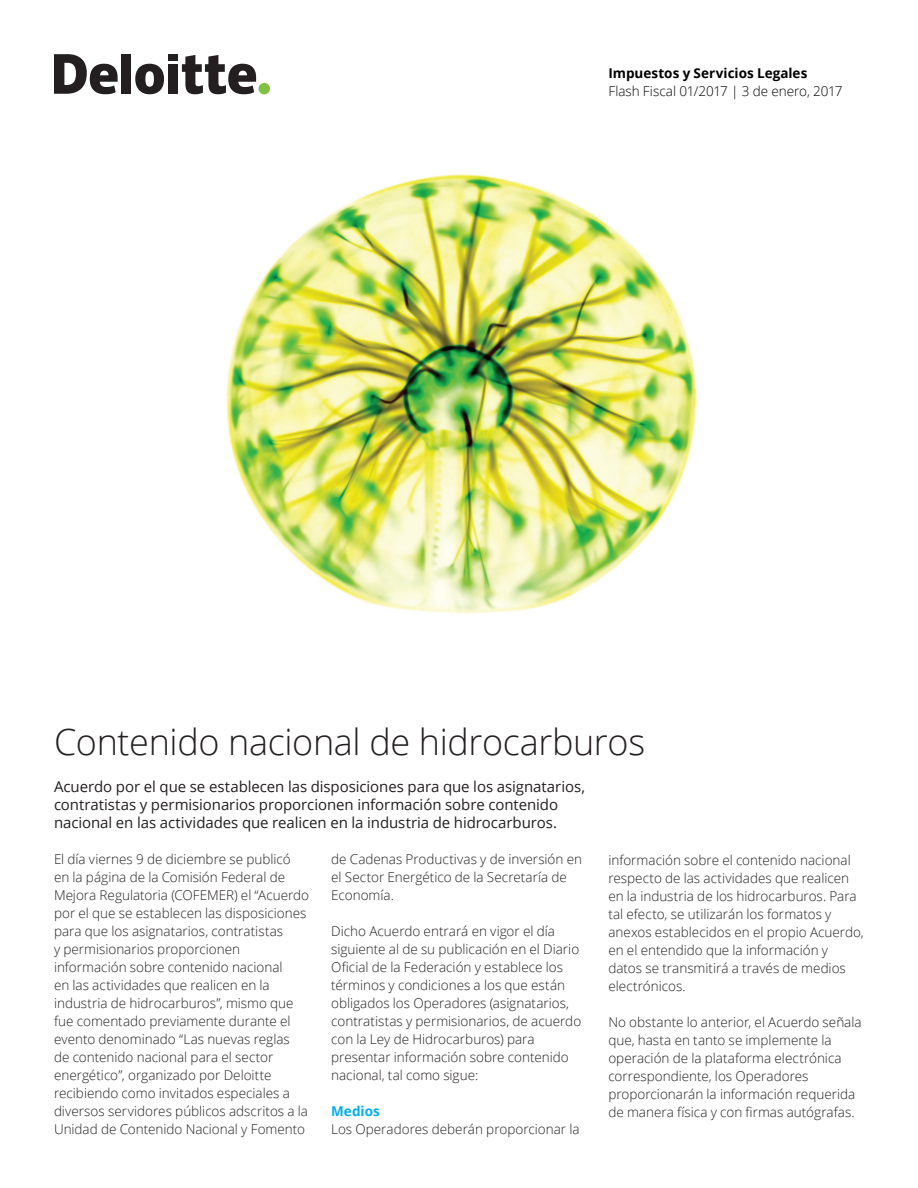
<style>
.page{position:relative;width:918px;height:1188px;background:#fff}
.page>*{position:absolute;margin:0;border:0;box-sizing:border-box;transform-origin:0 0}
.t1{font:300 36px "Open Sans";letter-spacing:-.01em;color:#231f20}
.t2{font:15px/18px "Open Sans";letter-spacing:-.005em;color:#231f20}
.t3{font:300 13.5px/18px "Open Sans";color:#231f20}
.t4{font:300 13.5px "Open Sans";color:#000}
.t5{font:700 13.5px "Open Sans";letter-spacing:.005em;color:#000}
.t6{font:700 13.5px "Open Sans";letter-spacing:.005em;color:#00aeef}
</style>
<div class="page">
<div style="left:259px;top:83px;width:11px;height:11px;background:#7fc241;border-radius:50%"></div>
<div style="left:121px;top:54px;width:10px;height:40px;background:#231f20"></div>
<svg style="left:135px;top:64px;width:29px;height:30px"></svg>
<div style="left:168px;top:64px;width:10px;height:30px;background:#231f20"></div>
<div style="left:168px;top:54px;width:10px;height:7px;background:#231f20"></div>
<svg style="left:182px;top:55px;width:74px;height:39px"></svg>
<svg style="left:54px;top:54px;width:64px;height:40px"></svg>
<img style="left:226px;top:174px;width:471px;height:440px">
<p class="t5" style="left:608px;top:64px;width:201px">Impuestos y Servicios Legales</p>
<p class="t4" style="left:608px;top:82px;width:236px">Flash Fiscal 01/2017 | 3 de enero, 2017</p>
<h1 class="t1" style="left:54px;top:717px;width:593px">Contenido nacional de hidrocarburos</h1>
<p class="t2" style="left:54px;top:777px;width:533px">Acuerdo por el que se establecen las disposiciones para que los asignatarios, contratistas y permisionarios proporcionen información sobre contenido nacional en las actividades que realicen en la industria de hidrocarburos.</p>
<p class="t3" style="left:54px;top:849px;width:257px">El día viernes 9 de diciembre se publicó en la página de la Comisión Federal de Mejora Regulatoria (COFEMER) el “Acuerdo por el que se establecen las disposiciones para que los asignatarios, contratistas<br>y permisionarios proporcionen información sobre contenido nacional<br>en las actividades que realicen en la industria de hidrocarburos”, mismo que fue comentado previamente durante el evento denominado “Las nuevas reglas<br>de contenido nacional para el sector energético”, organizado por Deloitte recibiendo como invitados especiales a diversos servidores públicos adscritos a la Unidad de Contenido Nacional y Fomento</p>
<p class="t3" style="left:331px;top:849px;width:252px">de Cadenas Productivas y de inversión en el Sector Energético de la Secretaría de<br>Economía.</p>
<p class="t3" style="left:331px;top:921px;width:252px">Dicho Acuerdo entrará en vigor el día siguiente al de su publicación en el Diario Oficial de la Federación y establece los términos y condiciones a los que están obligados los Operadores (asignatarios, contratistas y permisionarios, de acuerdo con la Ley de Hidrocarburos) para presentar información sobre contenido nacional, tal como sigue:</p>
<p class="t6" style="left:331px;top:1101px;width:50px">Medios</p>
<p class="t3" style="left:331px;top:1119px;width:250px">Los Operadores deberán proporcionar la</p>
<p class="t3" style="left:608px;top:850px;width:257px">información sobre el contenido nacional respecto de las actividades que realicen en la industria de los hidrocarburos. Para tal efecto, se utilizarán los formatos y anexos establecidos en el propio Acuerdo, en el entendido que la información y datos se transmitirá a través de medios electrónicos.</p>
<p class="t3" style="left:608px;top:1012px;width:255px">No obstante lo anterior, el Acuerdo señala que, hasta en tanto se implemente la operación de la plataforma electrónica correspondiente, los Operadores proporcionarán la información requerida de manera física y con firmas autógrafas.</p>
</div>
